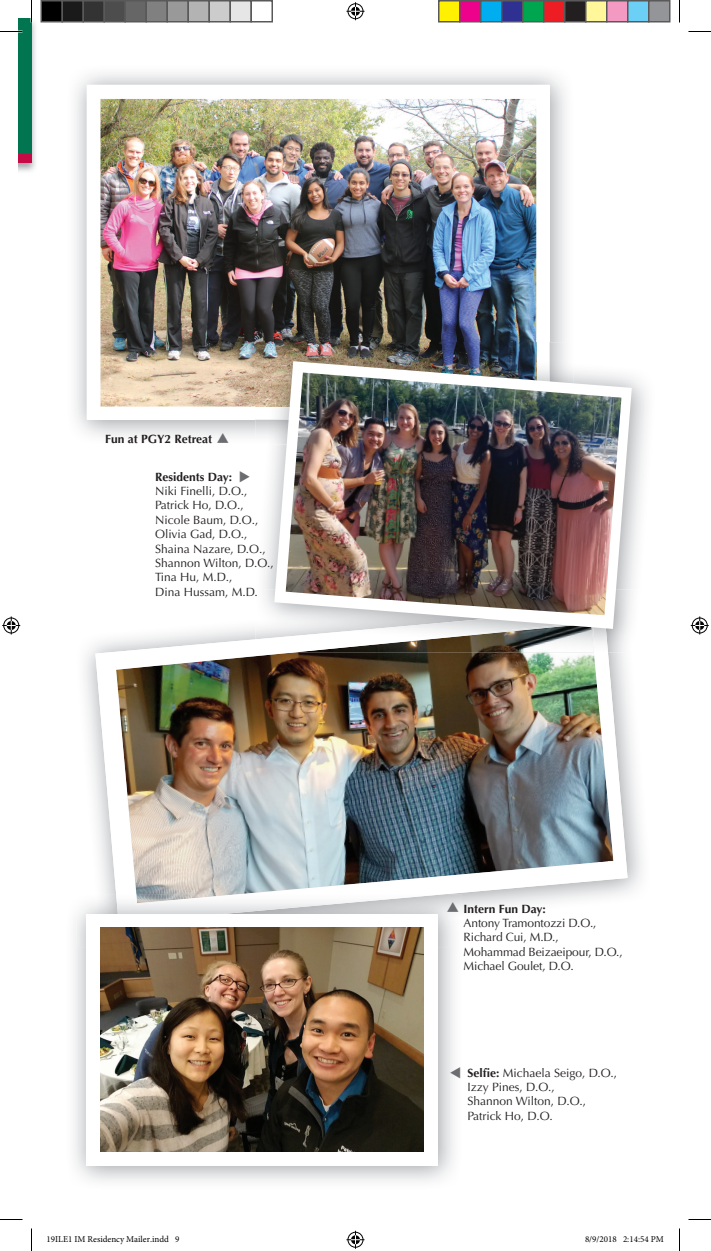
<style>
.page{position:relative;width:711px;height:1251px;background:#fff}
.page>*{position:absolute;margin:0;border:0;box-sizing:border-box;transform-origin:0 0}
.t1{font:12px/14.4px "Optima LT Std";color:#231f20}
.t2{font:700 12px "Optima LT Std";color:#231f20}
.t3{font:9px "Minion Pro";color:#000}
.s1{font-weight:700}
</style>
<div class="page">
<svg style="left:95px;top:635px;width:533px;height:279px"></svg>
<img style="left:114px;top:623px;width:501px;height:282px">
<img style="left:18px;top:22px;width:18px;height:150px">
<div style="left:18px;top:18px;width:14px;height:145px;background:#00754f"></div>
<div style="left:18px;top:154px;width:14px;height:9px;background:#c60a45"></div>
<img style="left:75px;top:73px;width:491px;height:364px">
<div style="left:87px;top:85px;width:462px;height:335px;background:#fff"></div>
<img style="left:100px;top:99px;width:436px;height:308px">
<img style="left:259px;top:589px;width:378px;height:64px">
<img style="left:255px;top:608px;width:353px;height:45px">
<img style="left:277px;top:629px;width:318px;height:24px">
<img style="left:255px;top:342px;width:316px;height:102px">
<img style="left:255px;top:342px;width:294px;height:78px">
<img style="left:255px;top:342px;width:281px;height:65px">
<svg style="left:274px;top:361px;width:358px;height:268px"></svg>
<img style="left:286px;top:373px;width:335px;height:242px">
<img style="left:77px;top:894px;width:385px;height:53px">
<img style="left:116px;top:894px;width:330px;height:29px">
<img style="left:135px;top:894px;width:122px;height:11px">
<div style="left:86px;top:914px;width:352px;height:252px;background:#fff"></div>
<img style="left:100px;top:928px;width:324px;height:223px">
<svg style="left:0;top:31px;width:22px;height:1px"></svg>
<svg style="left:688px;top:31px;width:23px;height:1px"></svg>
<svg style="left:0;top:1219px;width:22px;height:1px"></svg>
<svg style="left:688px;top:1219px;width:23px;height:1px"></svg>
<svg style="left:31px;top:0;width:1px;height:22px"></svg>
<svg style="left:31px;top:1228px;width:1px;height:23px"></svg>
<svg style="left:679px;top:0;width:1px;height:22px"></svg>
<svg style="left:679px;top:1228px;width:1px;height:23px"></svg>
<svg style="left:346px;top:2px;width:18px;height:18px"></svg>
<svg style="left:346px;top:1231px;width:18px;height:18px"></svg>
<svg style="left:2px;top:616px;width:18px;height:18px"></svg>
<svg style="left:691px;top:616px;width:18px;height:18px"></svg>
<div style="left:41px;top:1px;width:21px;height:21px;background:#000"></div>
<div style="left:40px;top:0;width:23px;height:22px;border:2px solid #595959"></div>
<div style="left:62px;top:1px;width:21px;height:21px;background:#1a1a1a"></div>
<div style="left:62px;top:0;width:22px;height:22px;border:2px solid #595959"></div>
<div style="left:83px;top:1px;width:21px;height:21px;background:#333"></div>
<div style="left:82px;top:0;width:23px;height:22px;border:2px solid #595959"></div>
<div style="left:104px;top:1px;width:21px;height:21px;background:#4d4d4d"></div>
<div style="left:104px;top:0;width:22px;height:22px;border:2px solid #595959"></div>
<div style="left:125px;top:1px;width:21px;height:21px;background:#666"></div>
<div style="left:124px;top:0;width:23px;height:22px;border:2px solid #595959"></div>
<div style="left:146px;top:1px;width:21px;height:21px;background:#808080"></div>
<div style="left:146px;top:0;width:22px;height:22px;border:2px solid #595959"></div>
<div style="left:167px;top:1px;width:21px;height:21px;background:#999"></div>
<div style="left:166px;top:0;width:23px;height:22px;border:2px solid #595959"></div>
<div style="left:188px;top:1px;width:21px;height:21px;background:#b3b3b3"></div>
<div style="left:188px;top:0;width:22px;height:22px;border:2px solid #595959"></div>
<div style="left:209px;top:1px;width:21px;height:21px;background:#ccc"></div>
<div style="left:208px;top:0;width:23px;height:22px;border:2px solid #595959"></div>
<div style="left:230px;top:1px;width:21px;height:21px;background:#e6e6e6"></div>
<div style="left:230px;top:0;width:22px;height:22px;border:2px solid #595959"></div>
<div style="left:250px;top:0;width:23px;height:22px;border:2px solid #595959"></div>
<div style="left:439px;top:1px;width:21px;height:21px;background:#fff101"></div>
<div style="left:438px;top:0;width:22px;height:22px;border:2px solid #595959"></div>
<div style="left:460px;top:1px;width:21px;height:21px;background:#ed028c"></div>
<div style="left:459px;top:0;width:23px;height:22px;border:2px solid #595959"></div>
<div style="left:481px;top:1px;width:21px;height:21px;background:#00aeef"></div>
<div style="left:480px;top:0;width:22px;height:22px;border:2px solid #595959"></div>
<div style="left:502px;top:1px;width:21px;height:21px;background:#2e3092"></div>
<div style="left:501px;top:0;width:23px;height:22px;border:2px solid #595959"></div>
<div style="left:523px;top:1px;width:21px;height:21px;background:#00a54f"></div>
<div style="left:522px;top:0;width:22px;height:22px;border:2px solid #595959"></div>
<div style="left:544px;top:1px;width:21px;height:21px;background:#ee1d23"></div>
<div style="left:543px;top:0;width:23px;height:22px;border:2px solid #595959"></div>
<div style="left:565px;top:1px;width:21px;height:21px;background:#231f20"></div>
<div style="left:564px;top:0;width:22px;height:22px;border:2px solid #595959"></div>
<div style="left:586px;top:1px;width:21px;height:21px;background:#fff79a"></div>
<div style="left:585px;top:0;width:23px;height:22px;border:2px solid #595959"></div>
<div style="left:607px;top:1px;width:21px;height:21px;background:#f499c2"></div>
<div style="left:606px;top:0;width:22px;height:22px;border:2px solid #595959"></div>
<div style="left:628px;top:1px;width:21px;height:21px;background:#6bcff6"></div>
<div style="left:627px;top:0;width:23px;height:22px;border:2px solid #595959"></div>
<div style="left:649px;top:1px;width:21px;height:21px;background:#939598"></div>
<div style="left:648px;top:0;width:22px;height:22px;border:2px solid #595959"></div>
<svg style="left:447px;top:902px;width:12px;height:10px"></svg>
<svg style="left:450px;top:1067px;width:8px;height:11px"></svg>
<svg style="left:217px;top:433px;width:12px;height:4px"></svg>
<p class="t2" style="left:105px;top:432px;width:109px">Fun at PGY2 Retreat</p>
<p class="t2" style="left:155px;top:470px;width:78px">Residents Day:</p>
<p class="t1" style="left:155px;top:484px;width:120px">Niki Finelli, D.O.,<br>Patrick Ho, D.O.,<br>Nicole Baum, D.O.,<br>Olivia Gad, D.O.,<br>Shaina Nazare, D.O.,<br>Shannon Wilton, D.O.,<br>Tina Hu, M.D.,<br>Dina Hussam, M.D.</p>
<p class="t2" style="left:464px;top:902px;width:84px">Intern Fun Day:</p>
<p class="t1" style="left:464px;top:916px;width:161px">Antony Tramontozzi D.O.,<br>Richard Cui, M.D.,<br>Mohammad Beizaeipour, D.O.,<br>Michael Goulet, D.O.</p>
<p class="t1" style="left:468px;top:1066px;width:151px"><span class="s1">Selfie:</span> Michaela Seigo, D.O.,<br>Izzy Pines, D.O.,<br>Shannon Wilton, D.O.,<br>Patrick Ho, D.O.</p>
<p class="t3" style="left:46px;top:1233px;width:134px">19ILE1 IM Residency Mailer.indd 9</p>
<p class="t3" style="left:585px;top:1233px;width:80px">8/9/2018 2:14:54 PM</p>
</div>
